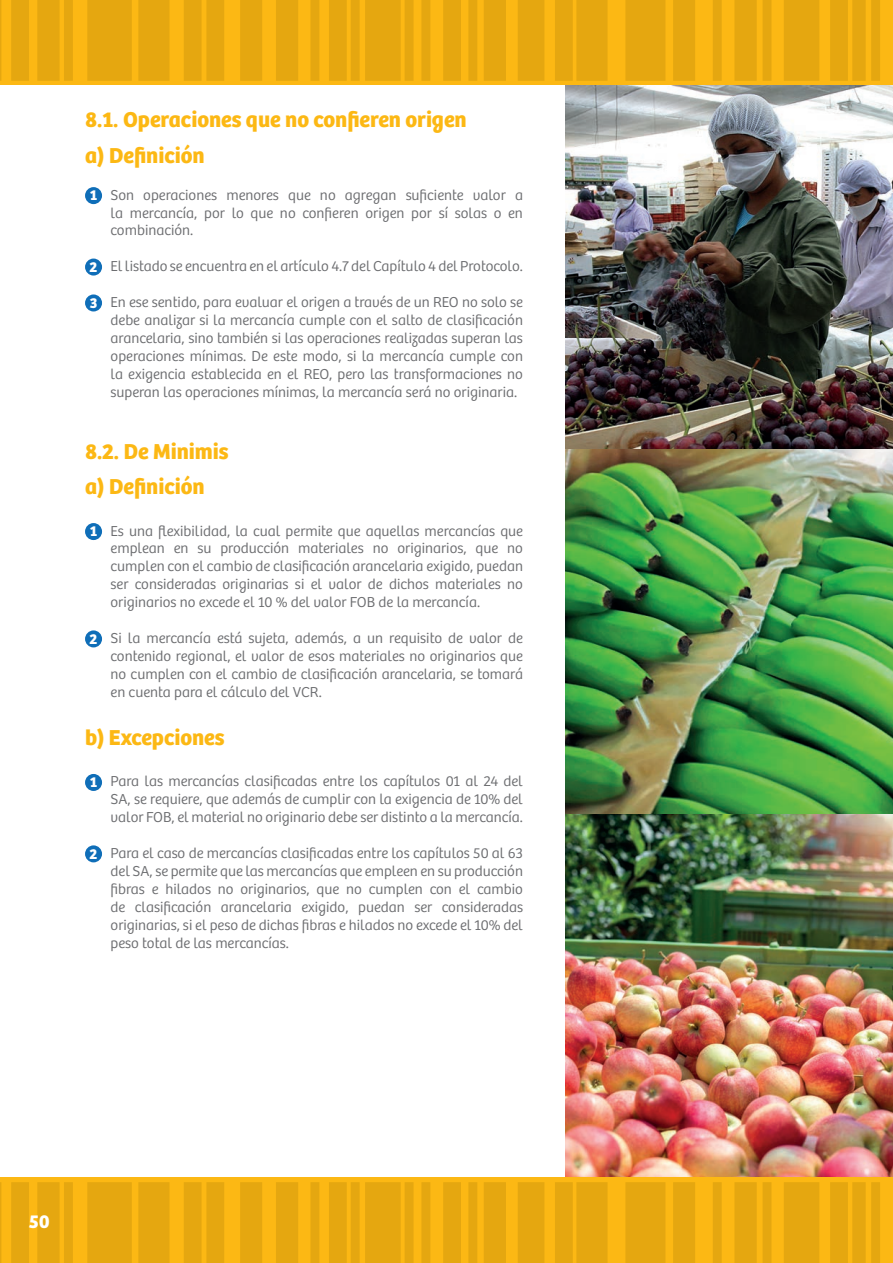
<style>
.page{position:relative;width:893px;height:1263px;background:#fff}
.page>*{position:absolute;margin:0;border:0;box-sizing:border-box;transform-origin:0 0}
.t1{font:700 22.35px/35.8px "Bree Peru";color:#fcb814}
.t2{font:700 19.5px "Bree Peru";color:#fff}
.t3{font:300 15px/18px "Bree Peru";color:#6c6d70;text-align:justify}
.t4{font:700 15px "Bree Peru";color:#fff}
</style>
<div class="page">
<div style="left:85px;top:187px;width:17px;height:17px;background:#0f6eb8;border-radius:50%"></div>
<div style="left:85px;top:259px;width:17px;height:17px;background:#0f6eb8;border-radius:50%"></div>
<div style="left:85px;top:294px;width:17px;height:17px;background:#0f6eb8;border-radius:50%"></div>
<div style="left:85px;top:523px;width:17px;height:17px;background:#0f6eb8;border-radius:50%"></div>
<div style="left:85px;top:630px;width:17px;height:17px;background:#0f6eb8;border-radius:50%"></div>
<div style="left:85px;top:774px;width:17px;height:17px;background:#0f6eb8;border-radius:50%"></div>
<div style="left:85px;top:845px;width:17px;height:17px;background:#0f6eb8;border-radius:50%"></div>
<img style="left:566px;top:814px;width:327px;height:364px">
<img style="left:566px;top:85px;width:327px;height:364px">
<img style="left:566px;top:449px;width:327px;height:365px">
<div style="left:0;top:1178px;width:893px;height:85px;background:#fcb814"></div>
<svg style="left:0;top:1182px;width:880px;height:81px;fill:#e5a710"></svg>
<div style="left:0;top:0;width:893px;height:85px;background:#fcb814"></div>
<svg style="left:0;top:0;width:880px;height:81px;fill:#e5a710"></svg>
<h1 class="t1" style="left:85px;top:102px;width:383px">8.1. Operaciones que no confieren origen a) Definición</h1>
<p class="t4" style="left:90px;top:186px;width:9px">1</p>
<p class="t4" style="left:90px;top:258px;width:9px">2</p>
<p class="t4" style="left:90px;top:293px;width:9px">3</p>
<p class="t3" style="left:111px;top:186px;width:414px">Son operaciones menores que no agregan suficiente valor a la mercancía, por lo que no confieren origen por sí solas o en combinación.</p>
<p class="t3" style="left:111px;top:258px;width:414px">El listado se encuentra en el artículo 4.7 del Capítulo 4 del Protocolo.</p>
<p class="t3" style="left:111px;top:294px;width:414px">En ese sentido, para evaluar el origen a través de un REO no solo se debe analizar si la mercancía cumple con el salto de clasificación arancelaria, sino también si las operaciones realizadas superan las operaciones mínimas. De este modo, si la mercancía cumple con la exigencia establecida en el REO, pero las transformaciones no superan las operaciones mínimas, la mercancía será no originaria.</p>
<h1 class="t1" style="left:85px;top:434px;width:145px">8.2. De Minimis a) Definición</h1>
<p class="t4" style="left:90px;top:522px;width:9px">1</p>
<p class="t4" style="left:90px;top:629px;width:9px">2</p>
<p class="t3" style="left:111px;top:522px;width:414px">Es una flexibilidad, la cual permite que aquellas mercancías que emplean en su producción materiales no originarios, que no cumplen con el cambio de clasificación arancelaria exigido, puedan ser consideradas originarias si el valor de dichos materiales no originarios no excede el 10 % del valor FOB de la mercancía.</p>
<p class="t3" style="left:111px;top:630px;width:414px">Si la mercancía está sujeta, además, a un requisito de valor de contenido regional, el valor de esos materiales no originarios que no cumplen con el cambio de clasificación arancelaria, se tomará en cuenta para el cálculo del VCR.</p>
<h1 class="t1" style="left:85px;top:721px;width:141px">b) Excepciones</h1>
<p class="t4" style="left:90px;top:773px;width:9px">1</p>
<p class="t4" style="left:90px;top:844px;width:9px">2</p>
<p class="t3" style="left:111px;top:773px;width:414px">Para las mercancías clasificadas entre los capítulos 01 al 24 del SA, se requiere, que además de cumplir con la exigencia de 10% del valor FOB, el material no originario debe ser distinto a la mercancía.</p>
<p class="t3" style="left:111px;top:845px;width:414px">Para el caso de mercancías clasificadas entre los capítulos 50 al 63 del SA, se permite que las mercancías que empleen en su producción fibras e hilados no originarios, que no cumplen con el cambio de clasificación arancelaria exigido, puedan ser consideradas originarias, si el peso de dichas fibras e hilados no excede el 10% del peso total de las mercancías.</p>
<h2 class="t2" style="left:29px;top:1209px;width:22px">50</h2>
</div>
